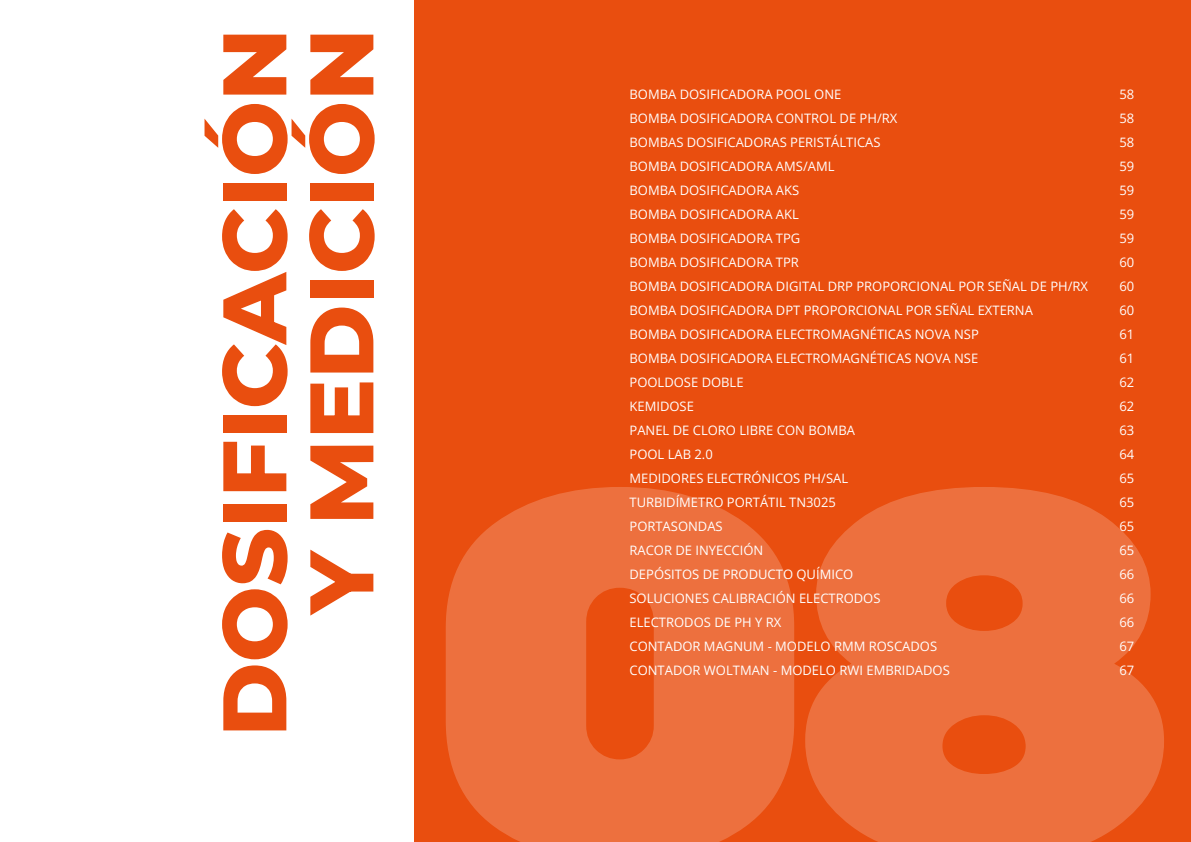
<style>
.page{position:relative;width:1191px;height:842px;background:#fff}
.page>*{position:absolute;margin:0;border:0;box-sizing:border-box;transform-origin:0 0}
.t1{font:520px "Rubik Mono One";color:#fff}
.t2{font:800 90px/87px "Montserrat";color:#e94e0f;text-align:right}
.t3{font:13px "Open Sans";color:#fff}
</style>
<div class="page">
<div style="left:414px;top:0;width:777px;height:842px;background:#e94e0f"></div>
<h2 class="t2" style="left:206px;top:737px;width:710px;rotate:-90deg">DOSIFICACIÓN<br>Y MEDICIÓN</h2>
<p class="t3" style="left:629px;top:85px;width:213px">BOMBA DOSIFICADORA POOL ONE</p>
<p class="t3" style="left:1119px;top:85px;width:16px">58</p>
<p class="t3" style="left:629px;top:109px;width:269px">BOMBA DOSIFICADORA CONTROL DE PH/RX</p>
<p class="t3" style="left:1119px;top:109px;width:16px">58</p>
<p class="t3" style="left:629px;top:133px;width:252px">BOMBAS DOSIFICADORAS PERISTÁLTICAS</p>
<p class="t3" style="left:1119px;top:133px;width:16px">58</p>
<p class="t3" style="left:629px;top:157px;width:206px">BOMBA DOSIFICADORA AMS/AML</p>
<p class="t3" style="left:1119px;top:157px;width:16px">59</p>
<p class="t3" style="left:629px;top:181px;width:171px">BOMBA DOSIFICADORA AKS</p>
<p class="t3" style="left:1119px;top:181px;width:16px">59</p>
<p class="t3" style="left:629px;top:205px;width:171px">BOMBA DOSIFICADORA AKL</p>
<p class="t3" style="left:1119px;top:205px;width:16px">59</p>
<p class="t3" style="left:629px;top:229px;width:172px">BOMBA DOSIFICADORA TPG</p>
<p class="t3" style="left:1119px;top:229px;width:16px">59</p>
<p class="t3" style="left:629px;top:253px;width:171px">BOMBA DOSIFICADORA TPR</p>
<p class="t3" style="left:1119px;top:253px;width:16px">60</p>
<p class="t3" style="left:629px;top:277px;width:460px">BOMBA DOSIFICADORA DIGITAL DRP PROPORCIONAL POR SEÑAL DE PH/RX</p>
<p class="t3" style="left:1119px;top:277px;width:16px">60</p>
<p class="t3" style="left:629px;top:301px;width:405px">BOMBA DOSIFICADORA DPT PROPORCIONAL POR SEÑAL EXTERNA</p>
<p class="t3" style="left:1119px;top:301px;width:16px">60</p>
<p class="t3" style="left:629px;top:325px;width:351px">BOMBA DOSIFICADORA ELECTROMAGNÉTICAS NOVA NSP</p>
<p class="t3" style="left:1119px;top:325px;width:16px">61</p>
<p class="t3" style="left:629px;top:349px;width:350px">BOMBA DOSIFICADORA ELECTROMAGNÉTICAS NOVA NSE</p>
<p class="t3" style="left:1119px;top:349px;width:16px">61</p>
<p class="t3" style="left:629px;top:373px;width:116px">POOLDOSE DOBLE</p>
<p class="t3" style="left:1119px;top:373px;width:16px">62</p>
<p class="t3" style="left:629px;top:397px;width:66px">KEMIDOSE</p>
<p class="t3" style="left:1119px;top:397px;width:16px">62</p>
<p class="t3" style="left:629px;top:421px;width:227px">PANEL DE CLORO LIBRE CON BOMBA</p>
<p class="t3" style="left:1119px;top:421px;width:16px">63</p>
<p class="t3" style="left:629px;top:445px;width:85px">POOL LAB 2.0</p>
<p class="t3" style="left:1119px;top:445px;width:16px">64</p>
<p class="t3" style="left:629px;top:469px;width:220px">MEDIDORES ELECTRÓNICOS PH/SAL</p>
<p class="t3" style="left:1119px;top:469px;width:16px">65</p>
<p class="t3" style="left:629px;top:493px;width:208px">TURBIDÍMETRO PORTÁTIL TN3025</p>
<p class="t3" style="left:1119px;top:493px;width:16px">65</p>
<p class="t3" style="left:629px;top:517px;width:95px">PORTASONDAS</p>
<p class="t3" style="left:1119px;top:517px;width:16px">65</p>
<p class="t3" style="left:629px;top:541px;width:135px">RACOR DE INYECCIÓN</p>
<p class="t3" style="left:1119px;top:541px;width:16px">65</p>
<p class="t3" style="left:629px;top:565px;width:225px">DEPÓSITOS DE PRODUCTO QUÍMICO</p>
<p class="t3" style="left:1119px;top:565px;width:16px">66</p>
<p class="t3" style="left:629px;top:589px;width:252px">SOLUCIONES CALIBRACIÓN ELECTRODOS</p>
<p class="t3" style="left:1119px;top:589px;width:16px">66</p>
<p class="t3" style="left:629px;top:613px;width:153px">ELECTRODOS DE PH Y RX</p>
<p class="t3" style="left:1119px;top:613px;width:16px">66</p>
<p class="t3" style="left:629px;top:637px;width:309px">CONTADOR MAGNUM - MODELO RMM ROSCADOS</p>
<p class="t3" style="left:1119px;top:637px;width:16px">67</p>
<p class="t3" style="left:629px;top:661px;width:322px">CONTADOR WOLTMAN - MODELO RWI EMBRIDADOS</p>
<p class="t3" style="left:1119px;top:661px;width:16px">67</p>
<h1 class="t1" style="left:399px;top:409px;width:807px">08</h1>
</div>
